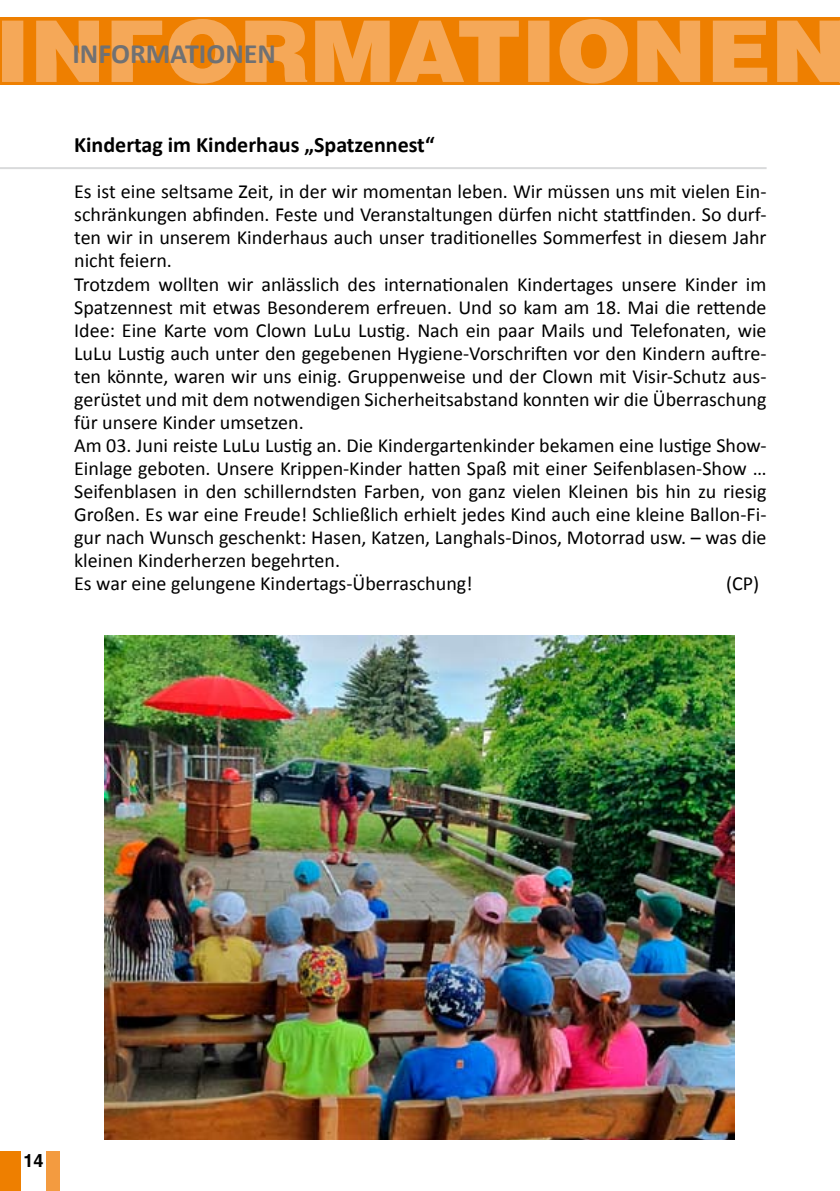
<style>
.page{position:relative;width:840px;height:1191px;background:#fff}
.page>*{position:absolute;margin:0;border:0;box-sizing:border-box;transform-origin:0 0}
.t1{font:700 28px "Calibri";color:#707173}
.t2{font:700 22px "Calibri";color:#000}
.t3{font:20px/23px "Calibri";color:#000}
.t4{font:700 18px "Helvetica";color:#000}
</style>
<div class="page">
<div style="left:0;top:1151px;width:20px;height:40px;background:#ee7f00"></div>
<div style="left:47px;top:1151px;width:13px;height:40px;background:#f39b40"></div>
<hr style="left:838px;top:17px;width:1px;height:68px;background:#ee7f00">
<div style="left:0;top:17px;width:838px;height:67px;background:#ee7f00"></div>
<hr style="left:0;top:167px;width:766px;height:2px;background:#d9dadb">
<img style="left:105px;top:635px;width:629px;height:504px">
<svg style="left:2px;top:19px;width:837px;height:65px;fill:#f5a858"></svg>
<h1 class="t1" style="left:72px;top:37px;width:205px">INFORMATIONEN</h1>
<p class="t2" style="left:74px;top:131px;width:362px">Kindertag im Kinderhaus „Spatzennest“</p>
<p class="t3" style="left:74px;top:179px;width:693px">Es ist eine seltsame Zeit, in der wir momentan leben. Wir müssen uns mit vielen Ein&shy;schränkungen abfinden. Feste und Veranstaltungen dürfen nicht stattfinden. So durf&shy;ten wir in unserem Kinderhaus auch unser traditionelles Sommerfest in diesem Jahr nicht feiern.<br>Trotzdem wollten wir anlässlich des internationalen Kindertages unsere Kinder im Spatzennest mit etwas Besonderem erfreuen. Und so kam am 18. Mai die rettende Idee: Eine Karte vom Clown LuLu Lustig. Nach ein paar Mails und Telefonaten, wie LuLu Lustig auch unter den gegebenen Hygiene-Vorschriften vor den Kindern auftre&shy;ten könnte, waren wir uns einig. Gruppenweise und der Clown mit Visir-Schutz aus&shy;gerüstet und mit dem notwendigen Sicherheitsabstand konnten wir die Überraschung für unsere Kinder umsetzen.<br>Am 03. Juni reiste LuLu Lustig an. Die Kindergartenkinder bekamen eine lustige Show-Einlage geboten. Unsere Krippen-Kinder hatten Spaß mit einer Seifenblasen-Show … Seifenblasen in den schillerndsten Farben, von ganz vielen Kleinen bis hin zu riesig Großen. Es war eine Freude! Schließlich erhielt jedes Kind auch eine kleine Ballon-Fi&shy;gur nach Wunsch geschenkt: Hasen, Katzen, Langhals-Dinos, Motorrad usw. – was die kleinen Kinderherzen begehrten.<br>Es war eine gelungene Kindertags-Überraschung!</p>
<p class="t3" style="left:725px;top:570px;width:35px">(CP)</p>
<p class="t4" style="left:24px;top:1149px;width:22px">14</p>
</div>
